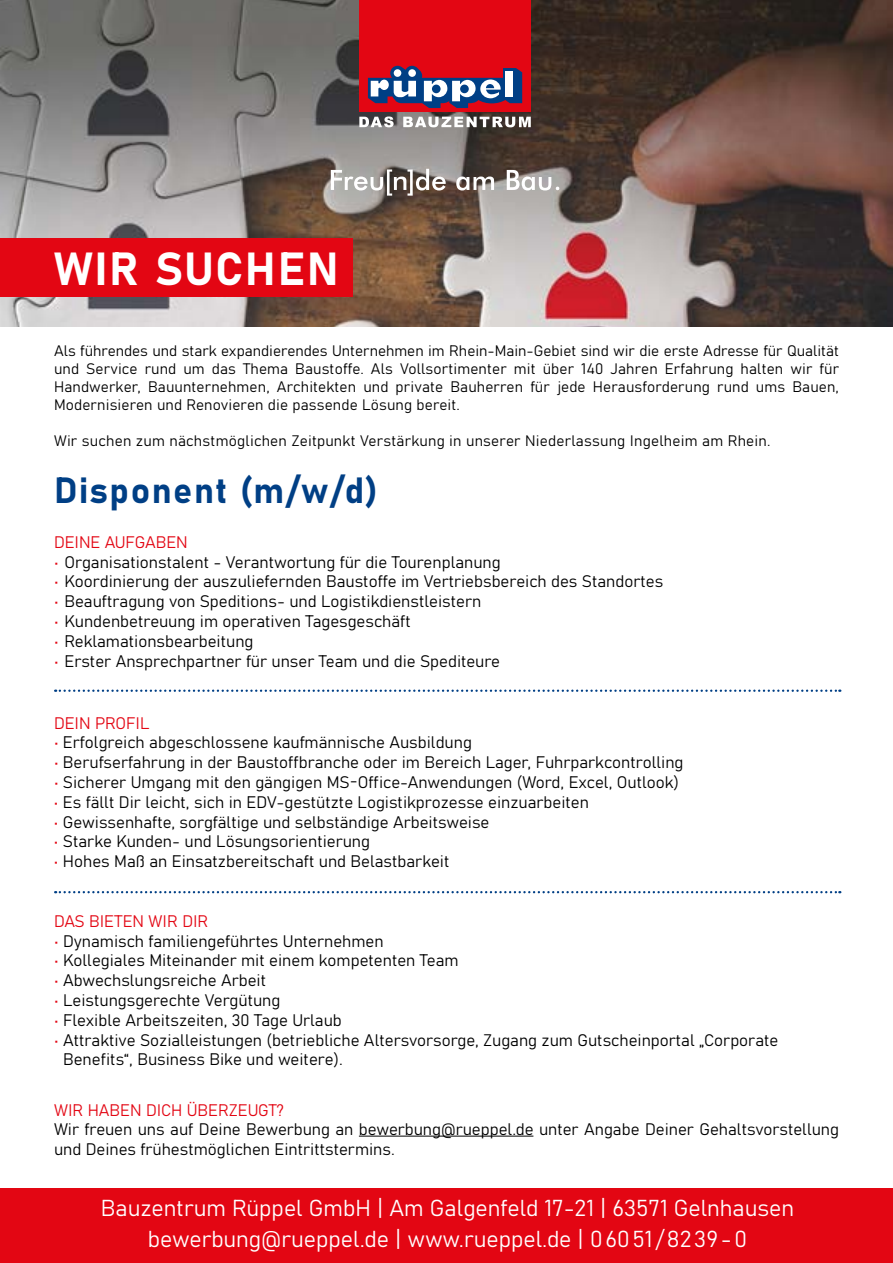
<style>
.page{position:relative;width:893px;height:1263px;background:#fff}
.page>*{position:absolute;margin:0;border:0;box-sizing:border-box;transform-origin:0 0}
.t1{font:45.75px "Bahnschrift";letter-spacing:.04em;color:#fff}
.t2{font:36px "Bahnschrift";letter-spacing:.04em;color:#003f85}
.t3{font:22.8px/31.2px "Bahnschrift";color:#fff;text-align:center}
.t4{font:16.5px/19.8px "Bahnschrift";color:#000}
.t5{font:16.5px "Bahnschrift";color:#e30613}
.t6{font:15px/18px "Bahnschrift";letter-spacing:.015em;color:#000;text-align:justify}
.s1{color:#e30613}
</style>
<div class="page">
<div style="left:0;top:1188px;width:893px;height:75px;background:#e30613"></div>
<img style="left:0;top:0;width:893px;height:326px">
<div style="left:359px;top:0;width:172px;height:112px;background:#e30613"></div>
<svg style="left:368px;top:66px;width:154px;height:42px"></svg>
<svg style="left:359px;top:116px;width:172px;height:11px"></svg>
<svg style="left:331px;top:169px;width:115px;height:27px"></svg>
<svg style="left:456px;top:177px;width:38px;height:13px"></svg>
<svg style="left:507px;top:170px;width:52px;height:20px"></svg>
<svg style="left:55px;top:689px;width:785px;height:3px"></svg>
<hr style="left:359px;top:1136px;width:174px;height:1px;background:#000">
<svg style="left:55px;top:891px;width:785px;height:2px"></svg>
<div style="left:0;top:238px;width:353px;height:58px;background:#e30613"></div>
<h1 class="t1" style="left:54px;top:234px;width:286px">WIR SUCHEN</h1>
<p class="t6" style="left:54px;top:341px;width:786px">Als führendes und stark expandierendes Unternehmen im Rhein-Main-Gebiet sind wir die erste Adresse für Qualität und Service rund um das Thema Baustoffe. Als Vollsortimenter mit über 140 Jahren Erfahrung halten wir für Handwerker, Bauunternehmen, Architekten und private Bauherren für jede Herausforderung rund ums Bauen, Modernisieren und Renovieren die passende Lösung bereit.</p>
<p class="t6" style="left:54px;top:431px;width:718px">Wir suchen zum nächstmöglichen Zeitpunkt Verstärkung in unserer Niederlassung Ingelheim am Rhein.</p>
<h2 class="t2" style="left:54px;top:463px;width:325px">Disponent (m/w/d)</h2>
<p class="t5" style="left:54px;top:529px;width:135px">DEINE AUFGABEN</p>
<p class="t4" style="left:54px;top:551px;width:448px"><span class="s1">•</span> Organisationstalent - Verantwortung für die Tourenplanung</p>
<p class="t4" style="left:54px;top:571px;width:611px"><span class="s1">•</span> Koordinierung der auszuliefernden Baustoffe im Vertriebsbereich des Standortes</p>
<p class="t4" style="left:54px;top:590px;width:429px"><span class="s1">•</span> Beauftragung von Speditions- und Logistikdienstleistern</p>
<p class="t4" style="left:54px;top:610px;width:358px"><span class="s1">•</span> Kundenbetreuung im operativen Tagesgeschäft</p>
<p class="t4" style="left:54px;top:630px;width:201px"><span class="s1">•</span> Reklamationsbearbeitung</p>
<p class="t4" style="left:54px;top:650px;width:448px"><span class="s1">•</span> Erster Ansprechpartner für unser Team und die Spediteure</p>
<p class="t5" style="left:54px;top:710px;width:97px">DEIN PROFIL</p>
<p class="t4" style="left:54px;top:731px;width:419px"><span class="s1">•</span> Erfolgreich abgeschlossene kaufmännische Ausbildung</p>
<p class="t4" style="left:54px;top:751px;width:631px"><span class="s1">•</span> Berufserfahrung in der Baustoffbranche oder im Bereich Lager, Fuhrparkcontrolling</p>
<p class="t4" style="left:54px;top:771px;width:627px"><span class="s1">•</span> Sicherer Umgang mit den gängigen MS-Office-Anwendungen (Word, Excel, Outlook)</p>
<p class="t4" style="left:54px;top:791px;width:536px"><span class="s1">•</span> Es fällt Dir leicht, sich in EDV-gestützte Logistikprozesse einzuarbeiten</p>
<p class="t4" style="left:54px;top:811px;width:437px"><span class="s1">•</span> Gewissenhafte, sorgfältige und selbständige Arbeitsweise</p>
<p class="t4" style="left:54px;top:830px;width:318px"><span class="s1">•</span> Starke Kunden- und Lösungsorientierung</p>
<p class="t4" style="left:54px;top:850px;width:397px"><span class="s1">•</span> Hohes Maß an Einsatzbereitschaft und Belastbarkeit</p>
<p class="t5" style="left:54px;top:908px;width:156px">DAS BIETEN WIR DIR</p>
<p class="t4" style="left:54px;top:930px;width:331px"><span class="s1">•</span> Dynamisch familiengeführtes Unternehmen</p>
<p class="t4" style="left:54px;top:950px;width:406px"><span class="s1">•</span> Kollegiales Miteinander mit einem kompetenten Team</p>
<p class="t4" style="left:54px;top:969px;width:213px"><span class="s1">•</span> Abwechslungsreiche Arbeit</p>
<p class="t4" style="left:54px;top:989px;width:228px"><span class="s1">•</span> Leistungsgerechte Vergütung</p>
<p class="t4" style="left:54px;top:1009px;width:289px"><span class="s1">•</span> Flexible Arbeitszeiten, 30 Tage Urlaub</p>
<p class="t4" style="left:63px;top:1029px;width:717px;text-indent:-9px"><span class="s1">•</span> Attraktive Sozialleistungen (betriebliche Altersvorsorge, Zugang zum Gutscheinportal „Corporate<br>Benefits“, Business Bike und weitere).</p>
<p class="t5" style="left:54px;top:1097px;width:231px">WIR HABEN DICH ÜBERZEUGT?</p>
<p class="t4" style="left:54px;top:1118px;width:787px">Wir freuen uns auf Deine Bewerbung an bewerbung@rueppel.de unter Angabe Deiner Gehaltsvorstellung und Deines frühestmöglichen Eintrittstermins.</p>
<h3 class="t3" style="left:101px;top:1190px;width:695px">Bauzentrum Rüppel GmbH | Am Galgenfeld 17-21 | 63571 Gelnhausen bewerbung@rueppel.de | www.rueppel.de | 06051/8239-0</h3>
</div>
